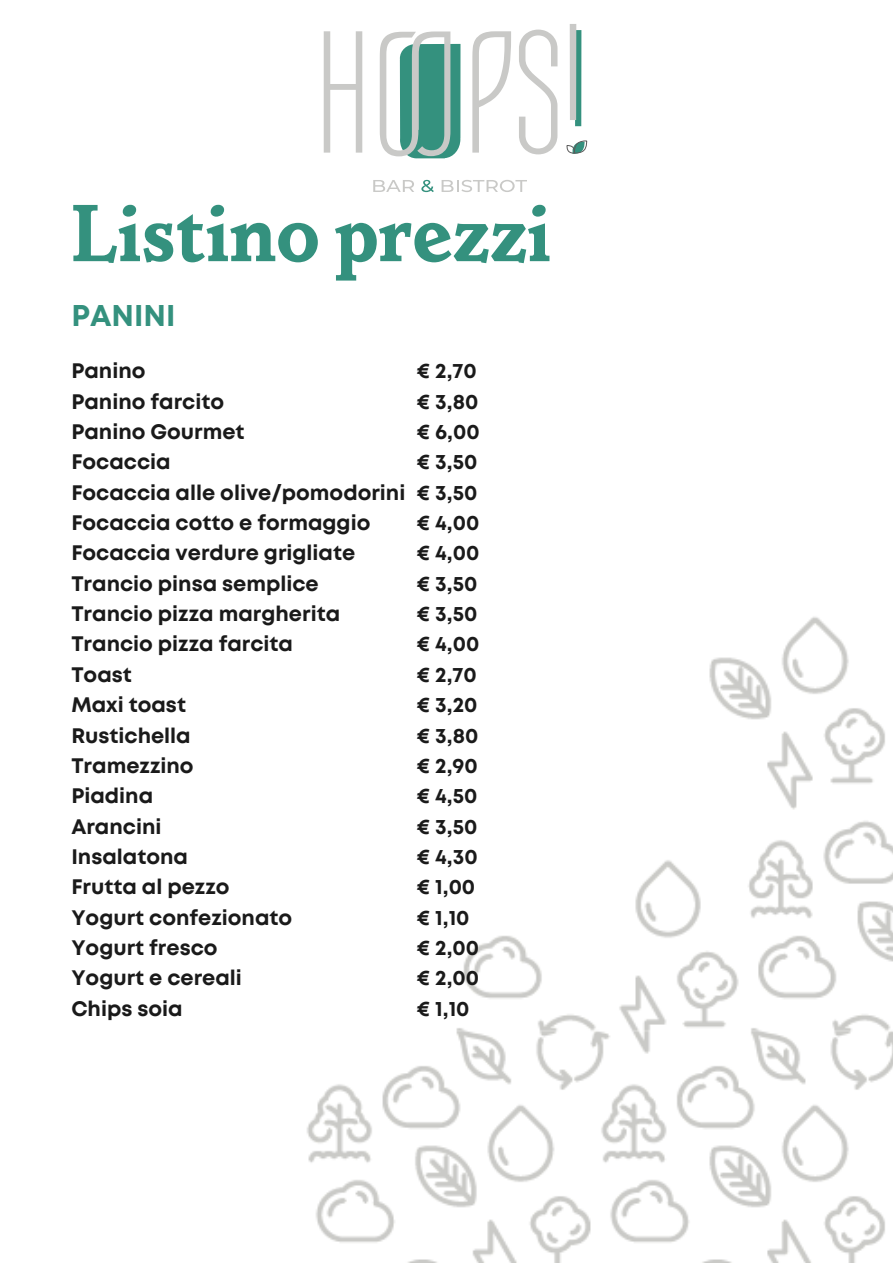
<style>
.page{position:relative;width:893px;height:1264px;background:#fff}
.page>*{position:absolute;margin:0;border:0;box-sizing:border-box;transform-origin:0 0}
.t1{font:700 75px "Parkinson";color:#34917e}
.t2{font:700 30px "Mont";color:#34917e}
.t3{font:700 21px "Mont";color:#1a1a1a}
</style>
<div class="page">
<img style="left:307px;top:617px;width:585px;height:645px">
<svg style="left:380px;top:31px;width:80px;height:128px"></svg>
<svg style="left:324px;top:31px;width:38px;height:122px"></svg>
<svg style="left:472px;top:31px;width:39px;height:122px"></svg>
<svg style="left:519px;top:30px;width:38px;height:124px"></svg>
<svg style="left:575px;top:30px;width:6px;height:96px"></svg>
<div style="left:569px;top:24px;width:7px;height:96px;background:#c9c9c7"></div>
<svg style="left:566px;top:140px;width:21px;height:14px"></svg>
<svg style="left:373px;top:180px;width:41px;height:12px"></svg>
<svg style="left:421px;top:180px;width:13px;height:12px"></svg>
<svg style="left:441px;top:180px;width:86px;height:12px"></svg>
<p class="t1" style="left:71px;top:186px;width:481px">Listino prezzi</p>
<p class="t2" style="left:71px;top:304px;width:105px">PANINI</p>
<p class="t3" style="left:71px;top:363px;width:76px">Panino</p>
<p class="t3" style="left:71px;top:393px;width:154px">Panino farcito</p>
<p class="t3" style="left:71px;top:423px;width:175px">Panino Gourmet</p>
<p class="t3" style="left:71px;top:454px;width:101px">Focaccia</p>
<p class="t3" style="left:71px;top:484px;width:335px">Focaccia alle olive/pomodorini</p>
<p class="t3" style="left:71px;top:514px;width:300px">Focaccia cotto e formaggio</p>
<p class="t3" style="left:71px;top:545px;width:285px">Focaccia verdure grigliate</p>
<p class="t3" style="left:71px;top:575px;width:249px">Trancio pinsa semplice</p>
<p class="t3" style="left:71px;top:606px;width:270px">Trancio pizza margherita</p>
<p class="t3" style="left:71px;top:636px;width:223px">Trancio pizza farcita</p>
<p class="t3" style="left:71px;top:666px;width:62px">Toast</p>
<p class="t3" style="left:71px;top:697px;width:116px">Maxi toast</p>
<p class="t3" style="left:71px;top:727px;width:121px">Rustichella</p>
<p class="t3" style="left:71px;top:757px;width:124px">Tramezzino</p>
<p class="t3" style="left:71px;top:788px;width:83px">Piadina</p>
<p class="t3" style="left:71px;top:818px;width:92px">Arancini</p>
<p class="t3" style="left:71px;top:848px;width:118px">Insalatona</p>
<p class="t3" style="left:71px;top:879px;width:160px">Frutta al pezzo</p>
<p class="t3" style="left:71px;top:909px;width:222px">Yogurt confezionato</p>
<p class="t3" style="left:71px;top:939px;width:148px">Yogurt fresco</p>
<p class="t3" style="left:71px;top:970px;width:172px">Yogurt e cereali</p>
<p class="t3" style="left:71px;top:1000px;width:113px">Chips soia</p>
<p class="t3" style="left:416px;top:363px;width:62px">€ 2,70</p>
<p class="t3" style="left:416px;top:393px;width:63px">€ 3,80</p>
<p class="t3" style="left:416px;top:423px;width:65px">€ 6,00</p>
<p class="t3" style="left:416px;top:454px;width:62px">€ 3,50</p>
<p class="t3" style="left:416px;top:484px;width:62px">€ 3,50</p>
<p class="t3" style="left:416px;top:514px;width:64px">€ 4,00</p>
<p class="t3" style="left:416px;top:545px;width:64px">€ 4,00</p>
<p class="t3" style="left:416px;top:575px;width:62px">€ 3,50</p>
<p class="t3" style="left:416px;top:606px;width:62px">€ 3,50</p>
<p class="t3" style="left:416px;top:636px;width:64px">€ 4,00</p>
<p class="t3" style="left:416px;top:666px;width:62px">€ 2,70</p>
<p class="t3" style="left:416px;top:697px;width:62px">€ 3,20</p>
<p class="t3" style="left:416px;top:727px;width:63px">€ 3,80</p>
<p class="t3" style="left:416px;top:757px;width:63px">€ 2,90</p>
<p class="t3" style="left:416px;top:788px;width:62px">€ 4,50</p>
<p class="t3" style="left:416px;top:818px;width:62px">€ 3,50</p>
<p class="t3" style="left:416px;top:848px;width:62px">€ 4,30</p>
<p class="t3" style="left:416px;top:879px;width:60px">€ 1,00</p>
<p class="t3" style="left:416px;top:909px;width:54px">€ 1,10</p>
<p class="t3" style="left:416px;top:939px;width:64px">€ 2,00</p>
<p class="t3" style="left:416px;top:970px;width:64px">€ 2,00</p>
<p class="t3" style="left:416px;top:1000px;width:54px">€ 1,10</p>
</div>
